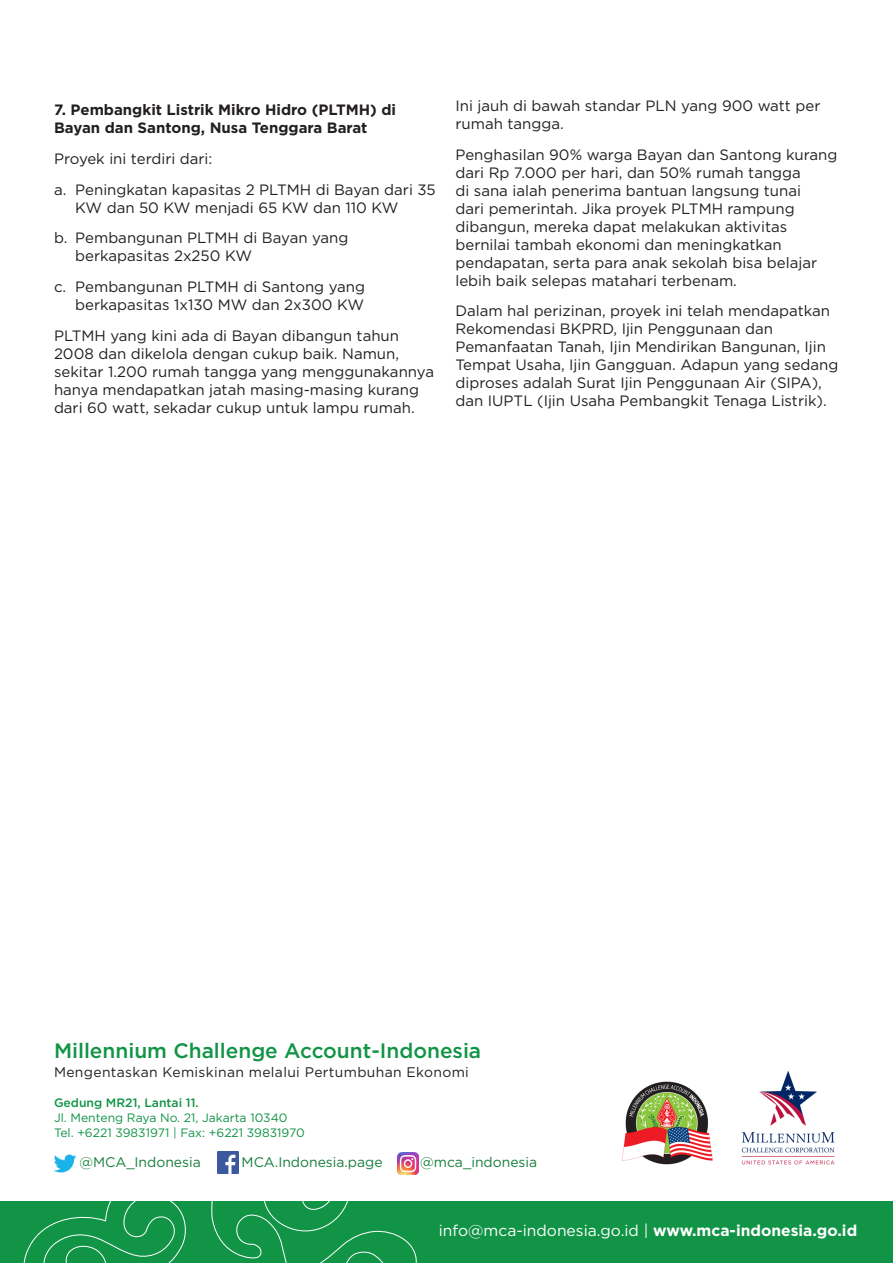
<style>
.page{position:relative;width:893px;height:1263px;background:#fff}
.page>*{position:absolute;margin:0;border:0;box-sizing:border-box;transform-origin:0 0}
.t1{font:500 20.85px "Gotham";color:#119446}
.t2{font:15.6px "Gotham";color:#fff}
.t3{font:15px/18px "Gotham";color:#231f20}
.t4{font:700 15px/18px "Gotham";color:#231f20}
.t5{font:13.95px "Gotham";letter-spacing:.025em;color:#231f20}
.t6{font:13.95px "Gotham";color:#167f3b}
.t7{font:12.15px "Gotham";color:#119446}
.t8{font:500 12.15px "Gotham";color:#119446}
.s1{font-weight:700}
</style>
<div class="page">
<div style="left:0;top:1201px;width:893px;height:62px;background:#119446"></div>
<svg style="left:23px;top:1151px;width:395px;height:112px"></svg>
<img style="left:50px;top:1151px;width:30px;height:27px">
<img style="left:217px;top:1152px;width:21px;height:21px">
<img style="left:621px;top:1070px;width:214px;height:95px">
<img style="left:397px;top:1152px;width:22px;height:22px">
<p class="t4" style="left:54px;top:101px;width:344px">7. Pembangkit Listrik Mikro Hidro (PLTMH) di<br>Bayan dan Santong, Nusa Tenggara Barat</p>
<p class="t3" style="left:54px;top:149px;width:160px">Proyek ini terdiri dari:</p>
<p class="t3" style="left:75px;top:180px;width:362px;text-indent:-21px">a. Peningkatan kapasitas 2 PLTMH di Bayan dari 35<br>KW dan 50 KW menjadi 65 KW dan 110 KW</p>
<p class="t3" style="left:75px;top:229px;width:275px;text-indent:-21px">b. Pembangunan PLTMH di Bayan yang berkapasitas 2x250 KW</p>
<p class="t3" style="left:54px;top:277px;width:313px;text-align:right">c. Pembangunan PLTMH di Santong yang berkapasitas 1x130 MW dan 2x300 KW</p>
<p class="t3" style="left:54px;top:326px;width:382px">PLTMH yang kini ada di Bayan dibangun tahun 2008 dan dikelola dengan cukup baik. Namun, sekitar 1.200 rumah tangga yang menggunakannya hanya mendapatkan jatah masing-masing kurang dari 60 watt, sekadar cukup untuk lampu rumah.</p>
<p class="t3" style="left:455px;top:96px;width:366px">Ini jauh di bawah standar PLN yang 900 watt per rumah tangga.</p>
<p class="t3" style="left:455px;top:145px;width:383px">Penghasilan 90% warga Bayan dan Santong kurang dari Rp 7.000 per hari, dan 50% rumah tangga<br>di sana ialah penerima bantuan langsung tunai<br>dari pemerintah. Jika proyek PLTMH rampung dibangun, mereka dapat melakukan aktivitas bernilai tambah ekonomi dan meningkatkan pendapatan, serta para anak sekolah bisa belajar lebih baik selepas matahari terbenam.</p>
<p class="t3" style="left:455px;top:302px;width:384px">Dalam hal perizinan, proyek ini telah mendapatkan Rekomendasi BKPRD, Ijin Penggunaan dan Pemanfaatan Tanah, Ijin Mendirikan Bangunan, Ijin Tempat Usaha, Ijin Gangguan. Adapun yang sedang diproses adalah Surat Ijin Penggunaan Air (SIPA), dan IUPTL (Ijin Usaha Pembangkit Tenaga Listrik).</p>
<p class="t1" style="left:54px;top:1037px;width:429px">Millennium Challenge Account-Indonesia</p>
<p class="t5" style="left:54px;top:1063px;width:416px">Mengentaskan Kemiskinan melalui Pertumbuhan Ekonomi</p>
<p class="t8" style="left:54px;top:1095px;width:146px">Gedung MR21, Lantai 11.</p>
<p class="t7" style="left:54px;top:1110px;width:235px">Jl. Menteng Raya No. 21, Jakarta 10340</p>
<p class="t7" style="left:54px;top:1124px;width:252px">Tel. +6221 39831971 | Fax: +6221 39831970</p>
<p class="t6" style="left:80px;top:1153px;width:123px">@MCA_Indonesia</p>
<p class="t6" style="left:242px;top:1153px;width:143px">MCA.Indonesia.page</p>
<p class="t6" style="left:420px;top:1153px;width:118px">@mca_indonesia</p>
<p class="t2" style="left:439px;top:1221px;width:420px">info@mca-indonesia.go.id | <span class="s1">www.mca-indonesia.go.id</span></p>
</div>
